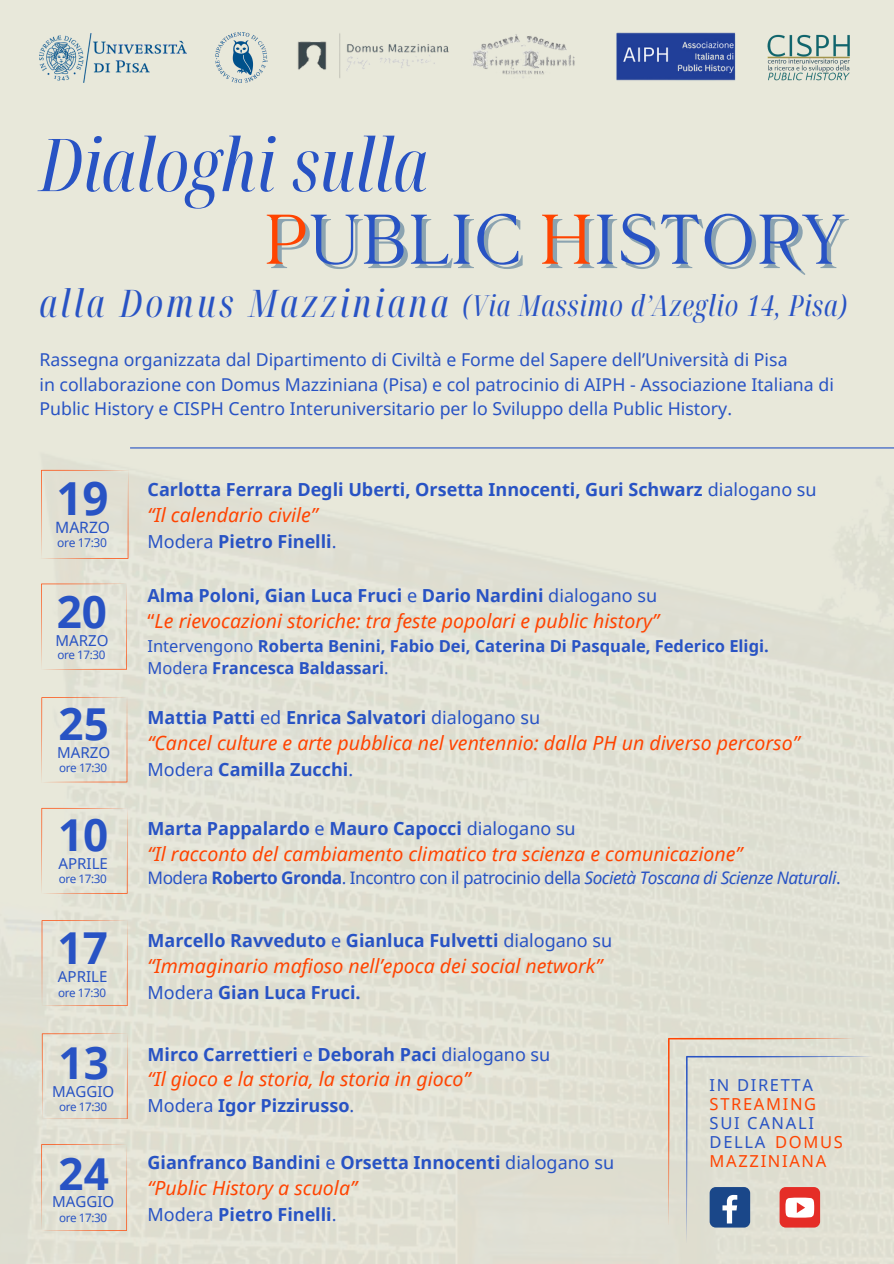
<style>
.page{position:relative;width:894px;height:1264px;background:#fff}
.page>*{position:absolute;margin:0;border:0;box-sizing:border-box;transform-origin:0 0}
.t1{font:italic extra-condensed 73.05px "Noto Serif Display";color:#2853c4}
.t2{font:70.05px "Literaturnaya";color:#2853c4}
.t3{font:700 45.6px "Noto Sans";color:#2853c4}
.t4{font:700 43.95px "Noto Sans";color:#2853c4}
.t5{font:italic extra-condensed 37.95px "Noto Serif Display";letter-spacing:.085em;color:#2853c4}
.t6{font:italic extra-condensed 28.95px "Noto Serif Display";letter-spacing:.03em;color:#2853c4}
.t7{font:italic 19.5px "Noto Sans";color:#ff4401}
.t8{font:700 18px "Noto Sans";color:#2853c4}
.t9{font:17.7px/24.8px "Noto Sans";color:#2853c4}
.t10{font:17.25px "Noto Sans";letter-spacing:-.03em;color:#2853c4}
.t11{font:700 16.5px "Noto Sans";color:#2853c4}
.t12{font:16.5px/19.2px "Noto Sans";letter-spacing:.1em;color:#ff4401}
.t13{font:16.5px/19.2px "Noto Sans";letter-spacing:.1em;color:#2853c4}
.t14{font:15.6px "Noto Sans";color:#2853c4}
.t15{font:15px "Noto Sans";color:#2853c4}
.t16{font:12px "Noto Sans";letter-spacing:-.035em;color:#2853c4}
.t17{font:11.7px "Noto Sans";letter-spacing:-.035em;color:#2853c4}
.s1{color:rgb(0 60 113/.4)}
.s2{font-weight:400}
.s3{font-style:normal}
.s4{font-weight:700}
.s5{font-style:italic}
</style>
<div class="page">
<div style="left:0;top:0;width:893px;height:1263px;background:#e8e8da"></div>
<img style="left:0;top:448px;width:893px;height:815px">
<svg style="left:42px;top:1033px;width:85px;height:85px"></svg>
<hr style="left:130px;top:447px;width:763px;height:1px;background:#2853c4">
<img style="left:767px;top:34px;width:83px;height:47px">
<img style="left:616px;top:32px;width:119px;height:49px">
<img style="left:215px;top:32px;width:52px;height:51px">
<img style="left:39px;top:33px;width:148px;height:50px">
<svg style="left:42px;top:920px;width:85px;height:85px"></svg>
<svg style="left:41px;top:1144px;width:86px;height:86px"></svg>
<svg style="left:39px;top:470px;width:91px;height:89px"></svg>
<svg style="left:41px;top:583px;width:86px;height:86px"></svg>
<svg style="left:41px;top:697px;width:86px;height:85px"></svg>
<svg style="left:41px;top:808px;width:86px;height:85px"></svg>
<img style="left:297px;top:33px;width:152px;height:45px">
<img style="left:473px;top:34px;width:102px;height:44px">
<svg style="left:667px;top:1037px;width:205px;height:205px"></svg>
<p class="t1" style="left:39px;top:113px;width:390px">Dialoghi sulla</p>
<p class="t2" style="left:267px;top:199px;width:577px"><span class="s1">P</span>UBLIC <span class="s1">H</span>ISTORY</p>
<p class="t5" style="left:39px;top:276px;width:410px">alla Domus Mazziniana</p>
<h5 class="t6" style="left:462px;top:285px;width:385px">(Via Massimo d’Azeglio 14, Pisa)</h5>
<p class="t9" style="left:39px;top:346px;width:795px">Rassegna organizzata dal Dipartimento di Civiltà e Forme del Sapere dell’Università di Pisa<br>in collaborazione con Domus Mazziniana (Pisa) e col patrocinio di AIPH - Associazione Italiana di<br>Public History e CISPH Centro Interuniversitario per lo Sviluppo della Public History.</p>
<h2 class="t3" style="left:57px;top:466px;width:54px">19</h2>
<p class="t14" style="left:55px;top:516px;width:56px">MARZO</p>
<p class="t16" style="left:57px;top:534px;width:51px">ore 17:30</p>
<h4 class="t4" style="left:57px;top:581px;width:52px">20</h4>
<h1 class="t15" style="left:55px;top:629px;width:55px">MARZO</h1>
<h3 class="t17" style="left:57px;top:647px;width:49px">ore 17:30</h3>
<p class="t4" style="left:58px;top:693px;width:52px">25</p>
<h5 class="t15" style="left:57px;top:742px;width:55px">MARZO</h5>
<p class="t17" style="left:59px;top:759px;width:49px">ore 17:30</p>
<p class="t4" style="left:58px;top:804px;width:52px">10</p>
<p class="t15" style="left:58px;top:853px;width:51px">APRILE</p>
<h6 class="t17" style="left:59px;top:870px;width:49px">ore 17:30</h6>
<h6 class="t4" style="left:58px;top:916px;width:52px">17</h6>
<p class="t15" style="left:58px;top:965px;width:51px">APRILE</p>
<p class="t17" style="left:58px;top:984px;width:49px">ore 17:30</p>
<p class="t4" style="left:59px;top:1031px;width:52px">13</p>
<p class="t15" style="left:52px;top:1080px;width:64px">MAGGIO</p>
<h5 class="t17" style="left:59px;top:1098px;width:49px">ore 17:30</h5>
<h6 class="t4" style="left:59px;top:1142px;width:52px">24</h6>
<p class="t15" style="left:52px;top:1191px;width:64px">MAGGIO</p>
<p class="t17" style="left:59px;top:1209px;width:49px">ore 17:30</p>
<p class="t8" style="left:147px;top:477px;width:670px">Carlotta Ferrara Degli Uberti, Orsetta Innocenti, Guri Schwarz <span class="s2">dialogano su</span></p>
<p class="t7" style="left:147px;top:501px;width:172px">“Il calendario civile”</p>
<p class="t8" style="left:147px;top:529px;width:191px"><span class="s2">Modera</span> Pietro Finelli<span class="s2">.</span></p>
<p class="t8" style="left:147px;top:583px;width:511px">Alma Poloni, Gian Luca Fruci <span class="s2">e</span> Dario Nardini <span class="s2">dialogano su</span></p>
<p class="t7" style="left:147px;top:607px;width:513px"><span class="s3">“</span>Le rievocazioni storiche: tra feste popolari e public history”</p>
<h6 class="t11" style="left:147px;top:634px;width:622px"><span class="s2">Intervengono</span> Roberta Benini, Fabio Dei, Caterina Di Pasquale, Federico Eligi.</h6>
<p class="t11" style="left:147px;top:656px;width:242px"><span class="s2">Modera</span> Francesca Baldassari<span class="s2">.</span></p>
<p class="t8" style="left:147px;top:705px;width:394px">Mattia Patti <span class="s2">ed</span> Enrica Salvatori <span class="s2">dialogano su</span></p>
<p class="t7" style="left:147px;top:729px;width:653px">“Cancel culture e arte pubblica nel ventennio: dalla PH un diverso percorso”</p>
<p class="t8" style="left:147px;top:756px;width:207px"><span class="s2">Modera</span> Camilla Zucchi<span class="s2">.</span></p>
<h5 class="t8" style="left:147px;top:815px;width:429px">Marta Pappalardo <span class="s2">e</span> Mauro Capocci <span class="s2">dialogano su</span></h5>
<h5 class="t7" style="left:147px;top:839px;width:596px">“Il racconto del cambiamento climatico tra scienza e comunicazione”</h5>
<h5 class="t10" style="left:147px;top:865px;width:694px">Modera <span class="s4">Roberto Gronda</span>. Incontro con il patrocinio della <span class="s5">Società Toscana di Scienze Naturali</span>.</h5>
<p class="t8" style="left:147px;top:927px;width:466px">Marcello Ravveduto <span class="s2">e</span> Gianluca Fulvetti <span class="s2">dialogano su</span></p>
<p class="t7" style="left:147px;top:951px;width:456px">“Immaginario mafioso nell’epoca dei social network”</p>
<p class="t8" style="left:147px;top:979px;width:215px"><span class="s2">Modera</span> Gian Luca Fruci.</p>
<p class="t8" style="left:147px;top:1041px;width:404px">Mirco Carrettieri <span class="s2">e</span> Deborah Paci <span class="s2">dialogano su</span></p>
<p class="t7" style="left:147px;top:1065px;width:324px">“Il gioco e la storia, la storia in gioco”</p>
<p class="t8" style="left:147px;top:1093px;width:208px"><span class="s2">Modera</span> Igor Pizzirusso<span class="s2">.</span></p>
<p class="t8" style="left:147px;top:1150px;width:468px">Gianfranco Bandini <span class="s2">e</span> Orsetta Innocenti <span class="s2">dialogano su</span></p>
<p class="t7" style="left:147px;top:1174px;width:211px">“Public History a scuola”</p>
<p class="t8" style="left:147px;top:1201px;width:191px"><span class="s2">Modera</span> Pietro Finelli<span class="s2">.</span></p>
<p class="t13" style="left:709px;top:1074px;width:105px">IN DIRETTA</p>
<p class="t13" style="left:709px;top:1112px;width:106px">SUI CANALI<br>DELLA</p>
<p class="t12" style="left:709px;top:1093px;width:108px">STREAMING</p>
<h6 class="t12" style="left:709px;top:1131px;width:135px;text-indent:65px">DOMUS<br>MAZZINIANA</h6>
</div>
